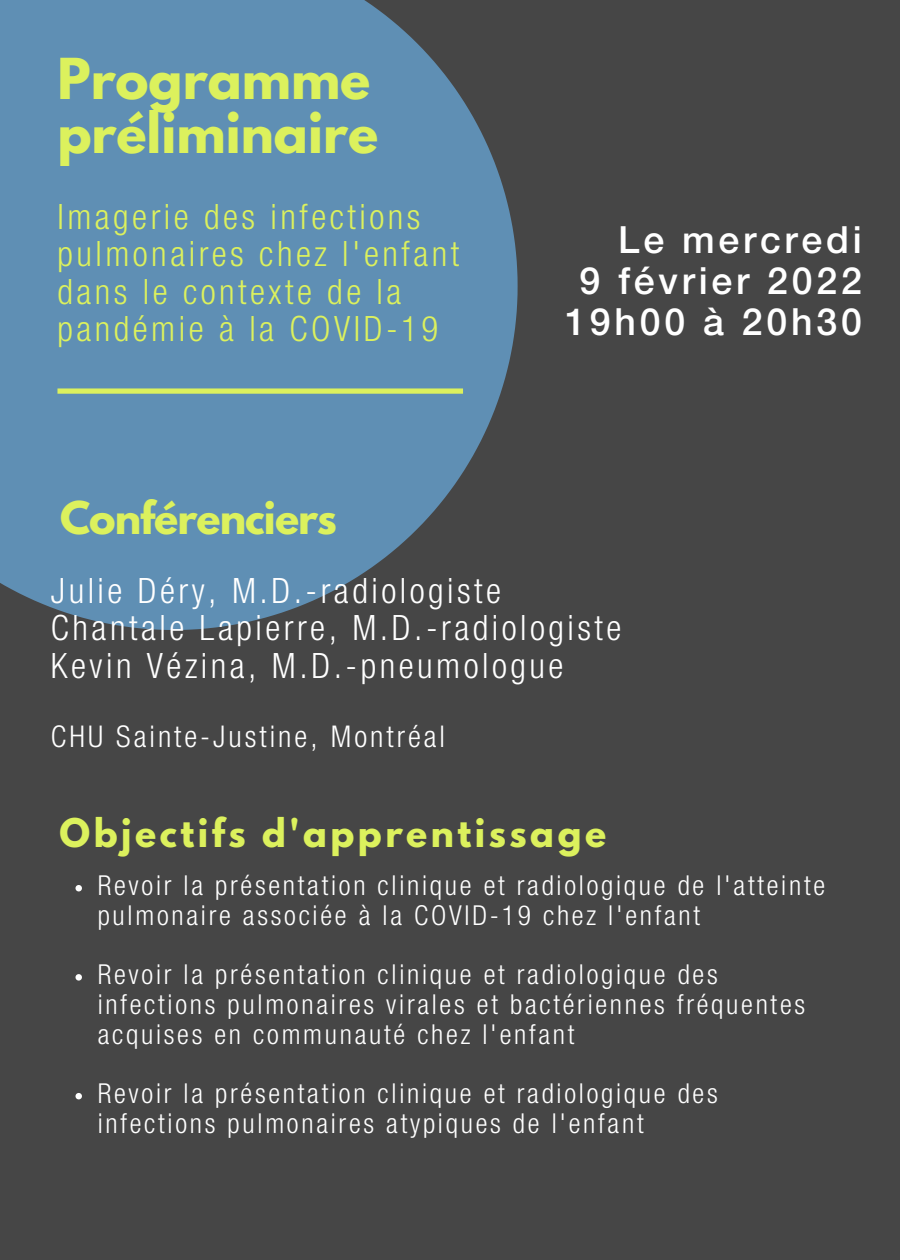
<style>
.page{position:relative;width:900px;height:1260px;background:#464646}
.page>*{position:absolute;margin:0;border:0;box-sizing:border-box;transform-origin:0 0}
.t1{font:700 50px/54.5px "League Spartan";color:#dcf15d}
.t2{font:700 40px "League Spartan";letter-spacing:-.025em;color:#dcf15d}
.t3{font:500 37.5px "Helvetica Neue LT Std";letter-spacing:.1em;color:#fff}
.t4{font:300 condensed 35px "Helvetica Neue LT Std";letter-spacing:.1em;color:#fff}
.t5{font:300 condensed 35px/37.5px "Helvetica Neue LT Std";letter-spacing:.1em;color:#dcf15d}
.t6{font:700 35px "League Spartan";letter-spacing:.1em;color:#dcf15d}
.t7{font:300 condensed 30px "Helvetica Neue LT Std";letter-spacing:.1em;color:#fff}
.t8{font:300 condensed 27.5px/29.8px "Helvetica Neue LT Std";letter-spacing:.1em;color:#fff}
</style>
<div class="page">
<svg style="left:0;top:0;width:518px;height:630px;background:#5b85a6"></svg>
<svg style="left:57px;top:388px;width:406px;height:6px;background:#cce467"></svg>
<svg style="left:76px;top:885px;width:6px;height:6px"></svg>
<svg style="left:76px;top:974px;width:6px;height:7px"></svg>
<svg style="left:76px;top:1093px;width:6px;height:6px"></svg>
<p class="t1" style="left:57px;top:58px;width:322px">Programme préliminaire</p>
<p class="t5" style="left:57px;top:202px;width:403px">Imagerie des infections pulmonaires chez l'enfant dans le contexte de la pandémie à la COVID-19</p>
<p class="t2" style="left:60px;top:498px;width:278px">Conférenciers</p>
<p class="t3" style="left:618px;top:226px;width:245px">Le mercredi</p>
<p class="t3" style="left:580px;top:267px;width:284px">9 février 2022</p>
<p class="t3" style="left:565px;top:308px;width:298px">19h00 à 20h30</p>
<p class="t4" style="left:51px;top:578px;width:452px">Julie Déry, M.D.-radiologiste</p>
<p class="t4" style="left:51px;top:615px;width:572px">Chantale Lapierre, M.D.-radiologiste</p>
<p class="t4" style="left:51px;top:653px;width:514px">Kevin Vézina, M.D.-pneumologue</p>
<p class="t7" style="left:51px;top:726px;width:396px">CHU Sainte-Justine, Montréal</p>
<p class="t6" style="left:60px;top:815px;width:548px">Objectifs d'apprentissage</p>
<p class="t8" style="left:98px;top:875px;width:729px">Revoir la présentation clinique et radiologique de l'atteinte pulmonaire associée à la COVID-19 chez l'enfant</p>
<p class="t8" style="left:98px;top:964px;width:709px">Revoir la présentation clinique et radiologique des infections pulmonaires virales et bactériennes fréquentes acquises en communauté chez l'enfant</p>
<p class="t8" style="left:98px;top:1083px;width:622px">Revoir la présentation clinique et radiologique des infections pulmonaires atypiques de l'enfant</p>
</div>
